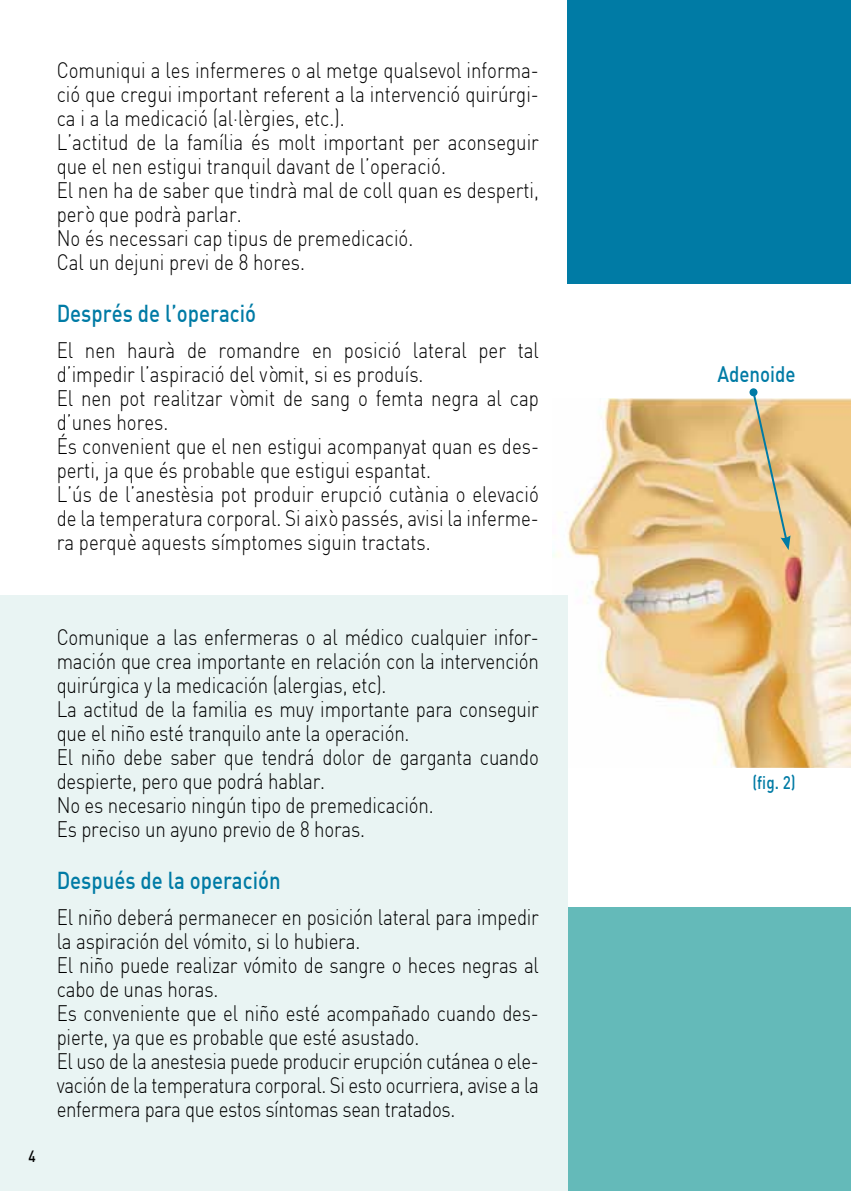
<style>
.page{position:relative;width:851px;height:1191px;background:#fff}
.page>*{position:absolute;margin:0;border:0;box-sizing:border-box;transform-origin:0 0}
.t1{font:24px "DIN Medium";color:#007ba5;scale:.85 1}
.t2{font:22px/24px "DIN Light";letter-spacing:-.01em;color:#000;scale:.85 1}
.t3{font:22px "DIN Medium";color:#007ba5;scale:.85 1}
.t4{font:18px "DIN Medium";color:#007ba5;scale:.85 1}
.t5{font:16px "DIN Medium";color:#000;scale:.85 1}
</style>
<div class="page">
<img style="left:552px;top:399px;width:298px;height:368px">
<div style="left:567px;top:0;width:283px;height:283px;background:#007ba5"></div>
<div style="left:567px;top:907px;width:283px;height:284px;background:#64bab9"></div>
<div style="left:0;top:595px;width:567px;height:596px;background:#e9f4f3"></div>
<svg style="left:749px;top:388px;width:8px;height:8px"></svg>
<svg style="left:751px;top:390px;width:39px;height:160px;background:#dac18d"></svg>
<p class="t2" style="left:57px;top:58px;width:568px">Comuniqui a les infermeres o al metge qualsevol informa&shy;ció que cregui important referent a la intervenció quirúrgi&shy;ca i a la medicació (al·lèrgies, etc.).<br>L’actitud de la família és molt important per aconseguir que el nen estigui tranquil davant de l’operació.<br>El nen ha de saber que tindrà mal de coll quan es desperti, però que podrà parlar.<br>No és necessari cap tipus de premedicació.<br>Cal un dejuni previ de 8 hores.</p>
<p class="t1" style="left:57px;top:298px;width:236px">Després de l’operació</p>
<p class="t2" style="left:57px;top:337px;width:569px">El nen haurà de romandre en posició lateral per tal d’impedir l’aspiració del vòmit, si es produís.<br>El nen pot realitzar vòmit de sang o femta negra al cap d’unes hores.<br>És convenient que el nen estigui acompanyat quan es des&shy;perti, ja que és probable que estigui espantat.<br>L’ús de l’anestèsia pot produir erupció cutània o elevació de la temperatura corporal. Si això passés, avisi la inferme&shy;ra perquè aquests símptomes siguin tractats.</p>
<p class="t5" style="left:28px;top:1145px;width:10px">4</p>
<p class="t2" style="left:57px;top:625px;width:568px">Comunique a las enfermeras o al médico cualquier infor&shy;mación que crea importante en relación con la intervención quirúrgica y la medicación (alergias, etc).<br>La actitud de la familia es muy importante para conseguir que el niño esté tranquilo ante la operación.<br>El niño debe saber que tendrá dolor de garganta cuando despierte, pero que podrá hablar.<br>No es necesario ningún tipo de premedicación.<br>Es preciso un ayuno previo de 8 horas.</p>
<p class="t1" style="left:57px;top:865px;width:265px">Después de la operación</p>
<p class="t2" style="left:57px;top:904px;width:569px">El niño deberá permanecer en posición lateral para impedir la aspiración del vómito, si lo hubiera.<br>El niño puede realizar vómito de sangre o heces negras al cabo de unas horas.<br>Es conveniente que el niño esté acompañado cuando des&shy;pierte, ya que es probable que esté asustado.<br>El uso de la anestesia puede producir erupción cutánea o ele&shy;vación de la temperatura corporal. Si esto ocurriera, avise a la enfermera para que estos síntomas sean tratados.</p>
<p class="t3" style="left:717px;top:360px;width:93px">Adenoide</p>
<p class="t4" style="left:752px;top:771px;width:52px">(fig. 2)</p>
</div>
